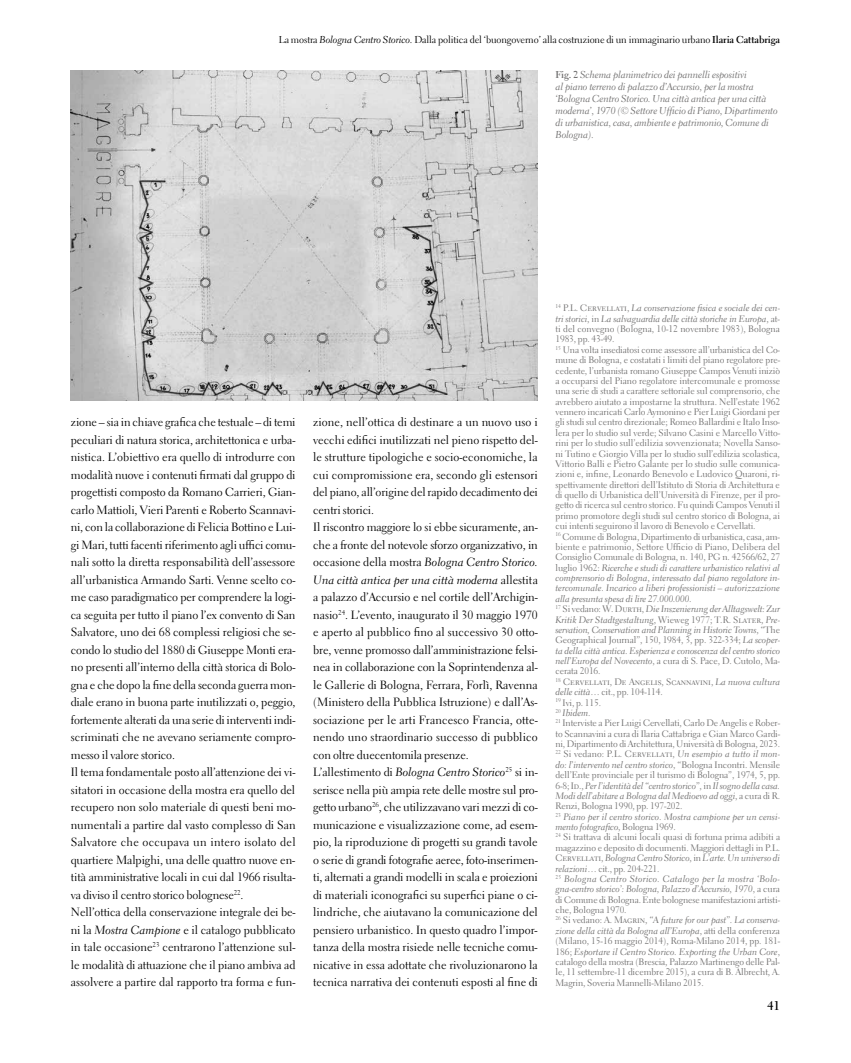
<style>
.page{position:relative;width:851px;height:1063px;background:#fff}
.page>*{position:absolute;margin:0;border:0;box-sizing:border-box;transform-origin:0 0}
.t1{font:700 12.5px "Electra LT Std";color:#000}
.t2{font:11.88px/17.5px "Electra LT Std";letter-spacing:-.005em;color:#000}
.t3{font:11.88px/17.5px "Electra LT Std Cursive";color:#000}
.t4{font:10px/12px "Electra LT Std Cursive";letter-spacing:-.01em;color:#706f6f}
.t5{font:10px "Electra LT Std";letter-spacing:-.01em;color:#000}
.t6{font:9.38px/10.4px "Electra LT Std";letter-spacing:-.005em;color:#706f6f}
.t7{font:9.38px/10.4px "Electra LT Std Cursive";letter-spacing:-.005em;color:#706f6f}
.t8{font:9.38px/10.4px "Electra LT Std Cursive";letter-spacing:.02em;color:#706f6f}
.s1{font-family:"Electra LT Std Cursive"}
.s2{font-weight:700}
.s3{font-family:"Electra LT Std";font-weight:700}
.s4{font-family:"Electra LT Std"}
</style>
<div class="page">
<img style="left:71px;top:71px;width:466px;height:330px">
<p class="t5" style="left:279px;top:33px;width:503px">La mostra <span class="s1">Bologna Centro Storico.</span> Dalla politica del ‘buongoverno’ alla costruzione di un immaginario urbano <span class="s2">Ilaria Cattabriga</span></p>
<p class="t4" style="left:555px;top:69px;width:224px"><span class="s3">Fig. 2</span> Schema planimetrico dei pannelli espositivi<br>al piano terreno di palazzo d’Accursio, per la mostra ‘Bologna Centro Storico. Una città antica per una città moderna’, 1970 (© Settore Ufficio di Piano, Dipartimento di urbanistica, casa, ambiente e patrimonio, Comune di Bologna).</p>
<p class="t2" style="left:71px;top:413px;width:226px">zione – sia in chiave grafica che testuale – di temi peculiari di natura storica, architettonica e urba&shy;nistica. L’obiettivo era quello di introdurre con modalità nuove i contenuti firmati dal gruppo di progettisti composto da Romano Carrieri, Gian&shy;carlo Mattioli, Vieri Parenti e Roberto Scannavi&shy;ni, con la collaborazione di Felicia Bottino e Lui&shy;gi Mari, tutti facenti riferimento agli uffici comu&shy;nali sotto la diretta responsabilità dell’assessore all’urbanistica Armando Sarti. Venne scelto co&shy;me caso paradigmatico per comprendere la logi&shy;ca seguita per tutto il piano l’ex convento di San Salvatore, uno dei 68 complessi religiosi che se&shy;condo lo studio del 1880 di Giuseppe Monti era&shy;no presenti all’interno della città storica di Bolo&shy;gna e che dopo la fine della seconda guerra mon&shy;diale erano in buona parte inutilizzati o, peggio, fortemente alterati da una serie di interventi indi&shy;scriminati che ne avevano seriamente compro&shy;messo il valore storico.<br>Il tema fondamentale posto all’attenzione dei vi&shy;sitatori in occasione della mostra era quello del recupero non solo materiale di questi beni mo&shy;numentali a partire dal vasto complesso di San Salvatore che occupava un intero isolato del quartiere Malpighi, una delle quattro nuove en&shy;tità amministrative locali in cui dal 1966 risulta&shy;va diviso il centro storico bolognese<sup>22</sup>.<br>Nell’ottica della conservazione integrale dei be&shy;ni la <span class="s1">Mostra Campione</span> e il catalogo pubblicato in tale occasione<sup>23</sup> centrarono l’attenzione sul&shy;le modalità di attuazione che il piano ambiva ad assolvere a partire dal rapporto tra forma e fun-</p>
<p class="t2" style="left:313px;top:413px;width:226px">zione, nell’ottica di destinare a un nuovo uso i vecchi edifici inutilizzati nel pieno rispetto del&shy;le strutture tipologiche e socio-economiche, la cui compromissione era, secondo gli estensori del piano, all’origine del rapido decadimento dei centri storici.<br>Il riscontro maggiore lo si ebbe sicuramente, an&shy;che a fronte del notevole sforzo organizzativo, in</p>
<p class="t3" style="left:313px;top:553px;width:226px"><span class="s4">occasione della mostra</span> Bologna Centro Storico.<br>Una città antica per una città moderna <span class="s4">allestita</span></p>
<p class="t2" style="left:313px;top:588px;width:226px">a palazzo d’Accursio e nel cortile dell’Archigin&shy;nasio<sup>24</sup>. L’evento, inaugurato il 30 maggio 1970 e aperto al pubblico fino al successivo 30 otto&shy;bre, venne promosso dall’amministrazione felsi&shy;nea in collaborazione con la Soprintendenza al&shy;le Gallerie di Bologna, Ferrara, Forlì, Ravenna (Ministero della Pubblica Istruzione) e dall’As&shy;sociazione per le arti Francesco Francia, otte&shy;nendo uno straordinario successo di pubblico con oltre duecentomila presenze.<br>L’allestimento di <span class="s1">Bologna Centro Storico</span><sup>25</sup> si in&shy;serisce nella più ampia rete delle mostre sul pro&shy;getto urbano<sup>26</sup>, che utilizzavano vari mezzi di co&shy;municazione e visualizzazione come, ad esem&shy;pio, la riproduzione di progetti su grandi tavole o serie di grandi fotografie aeree, foto-inserimen&shy;ti, alternati a grandi modelli in scala e proiezioni di materiali iconografici su superfici piane o ci&shy;lindriche, che aiutavano la comunicazione del pensiero urbanistico. In questo quadro l’impor&shy;tanza della mostra risiede nelle tecniche comu&shy;nicative in essa adottate che rivoluzionarono la tecnica narrativa dei contenuti esposti al fine di</p>
<p class="t7" style="left:555px;top:303px;width:226px"><sup>14</sup> <span class="s4">P.L. Cervellati,</span> La conservazione fisica e sociale dei cen&shy;tri storici<span class="s4">, in</span> La salvaguardia delle città storiche in Europa<span class="s4">, at-</span></p>
<p class="t6" style="left:555px;top:324px;width:226px">ti del convegno (Bologna, 10-12 novembre 1983), Bologna 1983, pp. 43-49.<br><sup>15</sup> Una volta insediatosi come assessore all’urbanistica del Co&shy;mune di Bologna, e costatati i limiti del piano regolatore pre&shy;cedente, l’urbanista romano Giuseppe Campos Venuti iniziò a occuparsi del Piano regolatore intercomunale e promosse una serie di studi a carattere settoriale sul comprensorio, che avrebbero aiutato a impostarne la struttura. Nell’estate 1962 vennero incaricati Carlo Aymonino e Pier Luigi Giordani per gli studi sul centro direzionale; Romeo Ballardini e Italo Inso&shy;lera per lo studio sul verde; Silvano Casini e Marcello Vitto&shy;rini per lo studio sull’edilizia sovvenzionata; Novella Sanso&shy;ni Tutino e Giorgio Villa per lo studio sull’edilizia scolastica, Vittorio Balli e Pietro Galante per lo studio sulle comunica&shy;zioni e, infine, Leonardo Benevolo e Ludovico Quaroni, ri&shy;spettivamente direttori dell’Istituto di Storia di Architettura e di quello di Urbanistica dell’Università di Firenze, per il pro&shy;getto di ricerca sul centro storico. Fu quindi Campos Venuti il primo promotore degli studi sul centro storico di Bologna, ai cui intenti seguirono il lavoro di Benevolo e Cervellati.<br><sup>16</sup> Comune di Bologna, Dipartimento di urbanistica, casa, am&shy;biente e patrimonio, Settore Ufficio di Piano, Delibera del Consiglio Comunale di Bologna, n. 140, PG n. 42566/62, 27</p>
<p class="t7" style="left:555px;top:562px;width:226px"><span class="s4">luglio 1962:</span> Ricerche e studi di carattere urbanistico relativi al comprensorio di Bologna, interessato dal piano regolatore in&shy;tercomunale. Incarico a liberi professionisti – autorizzazione alla presunta spesa di lire 27.000.000.<br><sup>17</sup> <span class="s4">Si vedano: W. Durth,</span> Die Inszenierung der Alltagswelt: Zur Kritik Der Stadtgestaltung<span class="s4">, Wieweg 1977; T.R. Slater,</span> Pre&shy;servation, Conservation and Planning in Historic Towns<span class="s4">, “The</span></p>
<p class="t6" style="left:555px;top:635px;width:226px">Geographical Journal”, 150, 1984, 3, pp. 322-334; <span class="s1">La scoper-</span></p>
<p class="t7" style="left:555px;top:645px;width:226px">ta della città antica. Esperienza e conoscenza del centro storico</p>
<p class="t6" style="left:555px;top:656px;width:226px"><span class="s1">nell’Europa del Novecento</span>, a cura di S. Pace, D. Cutolo, Ma&shy;cerata 2016.<br><sup>18</sup> Cervellati, De Angelis, Scannavini, <span class="s1">La nuova cultura delle città</span>… cit., pp. 104-114.<br><sup>19</sup> Ivi, p. 115.</p>
<p class="t7" style="left:555px;top:708px;width:36px"><sup>20</sup> Ibidem<span class="s4">.</span></p>
<p class="t6" style="left:555px;top:718px;width:226px;text-align:justify"><sup>21</sup> Interviste a Pier Luigi Cervellati, Carlo De Angelis e Rober&shy;to Scannavini a cura di Ilaria Cattabriga e Gian Marco Gardi&shy;ni, Dipartimento di Architettura, Università di Bologna, 2023.<br><sup>22</sup> Si vedano: P.L. Cervellati, <span class="s1">Un esempio a tutto il mon-</span></p>
<p class="t7" style="left:555px;top:759px;width:226px">do: l’intervento nel centro storico<span class="s4">, “Bologna Incontri. Mensile</span></p>
<p class="t6" style="left:555px;top:770px;width:226px">dell’Ente provinciale per il turismo di Bologna”, 1974, 5, pp.</p>
<p class="t7" style="left:555px;top:780px;width:226px"><span class="s4">6-8; Id.,</span> Per l’identità del “centro storico”<span class="s4">, in</span> Il sogno della casa.<br>Modi dell’abitare a Bologna dal Medioevo ad oggi<span class="s4">, a cura di R.</span></p>
<p class="t6" style="left:555px;top:801px;width:128px">Renzi, Bologna 1990, pp. 197-202.</p>
<p class="t7" style="left:555px;top:811px;width:226px"><sup>23</sup> Piano per il centro storico. Mostra campione per un censi&shy;mento fotografico<span class="s4">, Bologna 1969.</span></p>
<p class="t6" style="left:555px;top:832px;width:226px"><sup>24</sup> Si trattava di alcuni locali quasi di fortuna prima adibiti a magazzino e deposito di documenti. Maggiori dettagli in P.L.</p>
<p class="t7" style="left:555px;top:853px;width:226px"><span class="s4">Cervellati,</span> Bologna Centro Storico<span class="s4">, in</span> L’arte. Un universo di</p>
<p class="t6" style="left:555px;top:863px;width:105px"><span class="s1">relazioni</span>… cit., pp. 204-221.</p>
<p class="t8" style="left:555px;top:874px;width:226px"><sup>25</sup> Bologna Centro Storico. Catalogo per la mostra ‘Bolo&shy;gna-centro storico’: Bologna, Palazzo d’Accursio, 1970<span class="s4">, a cura</span></p>
<p class="t6" style="left:555px;top:894px;width:226px">di Comune di Bologna. Ente bolognese manifestazioni artisti&shy;che, Bologna 1970.</p>
<p class="t7" style="left:555px;top:915px;width:226px"><sup>26</sup> <span class="s4">Si vedano: A. Magrin,</span> “A future for our past”. La conserva&shy;zione della città da Bologna all’Europa<span class="s4">, atti della conferenza</span></p>
<p class="t6" style="left:555px;top:936px;width:226px">(Milano, 15-16 maggio 2014), Roma-Milano 2014, pp. 181-</p>
<p class="t7" style="left:555px;top:946px;width:226px"><span class="s4">186;</span> Esportare il Centro Storico. Exporting the Urban Core<span class="s4">,</span></p>
<p class="t6" style="left:555px;top:957px;width:226px;text-align:justify">catalogo della mostra (Brescia, Palazzo Martinengo delle Pal&shy;le, 11 settembre-11 dicembre 2015), a cura di B. Albrecht, A.<br>Magrin, Soveria Mannelli-Milano 2015.</p>
<p class="t1" style="left:767px;top:998px;width:14px">41</p>
</div>
